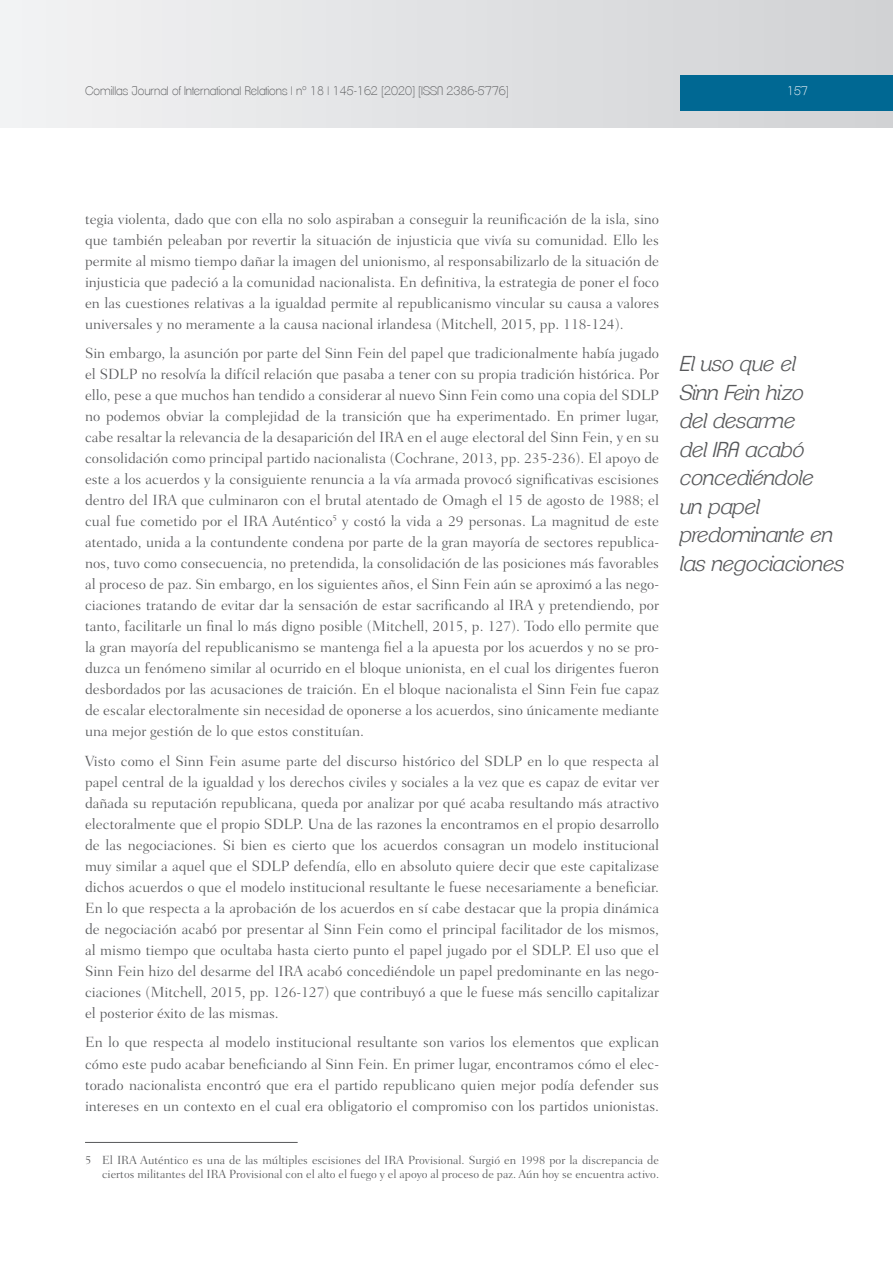
<style>
.page{position:relative;width:893px;height:1263px;background:#fff}
.page>*{position:absolute;margin:0;border:0;box-sizing:border-box;transform-origin:0 0}
._12_Entresacado{font:italic 300 21px/28.5px "Clemente P Daf";color:#57585a}
.t1{font:300 15px/21px "Fairfield LH";color:#57585a;text-align:justify}
._08_Notas_pie_de_pág{font:300 12px/13.5px "Fairfield LH";color:#57585a;text-align:right}
.t2{font:200 12px "Clemente P Dac";color:#57585a}
.t3{font:200 12px "Clemente P Dac";color:#fff}
</style>
<div class="page">
<div style="left:0;top:0;width:893px;height:128px;background:linear-gradient(to right,#f2f3f4,#d0d2d4)"></div>
<div style="left:680px;top:75px;width:213px;height:36px;background:#006893"></div>
<hr style="left:85px;top:1142px;width:213px;height:1px;background:#57585a">
<p class="t2" style="left:85px;top:83px;width:425px">Comillas Journal of International Relations | nº 18 | 145-162 [2020] [ISSN 2386-5776]</p>
<p class="t3" style="left:787px;top:83px;width:22px">157</p>
<p class="t1" style="left:85px;top:208px;width:576px">tegia violenta, dado que con ella no solo aspiraban a conseguir la reunificación de la isla, sino que también peleaban por revertir la situación de injusticia que vivía su comunidad. Ello les permite al mismo tiempo dañar la imagen del unionismo, al responsabilizarlo de la situación de injusticia que padeció a la comunidad nacionalista. En definitiva, la estrategia de poner el foco en las cuestiones relativas a la igualdad permite al republicanismo vincular su causa a valores universales y no meramente a la causa nacional irlandesa (Mitchell, 2015, pp. 118-124).</p>
<p class="t1" style="left:85px;top:343px;width:576px">Sin embargo, la asunción por parte del Sinn Fein del papel que tradicionalmente había jugado el SDLP no resolvía la difícil relación que pasaba a tener con su propia tradición histórica. Por ello, pese a que muchos han tendido a considerar al nuevo Sinn Fein como una copia del SDLP no podemos obviar la complejidad de la transición que ha experimentado. En primer lugar, cabe resaltar la relevancia de la desaparición del IRA en el auge electoral del Sinn Fein, y en su consolidación como principal partido nacionalista (Cochrane, 2013, pp. 235-236). El apoyo de este a los acuerdos y la consiguiente renuncia a la vía armada provocó significativas escisiones dentro del IRA que culminaron con el brutal atentado de Omagh el 15 de agosto de 1988; el cual fue cometido por el IRA Auténtico<sup>5</sup> y costó la vida a 29 personas. La magnitud de este atentado, unida a la contundente condena por parte de la gran mayoría de sectores republica&shy;nos, tuvo como consecuencia, no pretendida, la consolidación de las posiciones más favorables al proceso de paz. Sin embargo, en los siguientes años, el Sinn Fein aún se aproximó a las nego&shy;ciaciones tratando de evitar dar la sensación de estar sacrificando al IRA y pretendiendo, por tanto, facilitarle un final lo más digno posible (Mitchell, 2015, p. 127). Todo ello permite que la gran mayoría del republicanismo se mantenga fiel a la apuesta por los acuerdos y no se pro&shy;duzca un fenómeno similar al ocurrido en el bloque unionista, en el cual los dirigentes fueron desbordados por las acusaciones de traición. En el bloque nacionalista el Sinn Fein fue capaz de escalar electoralmente sin necesidad de oponerse a los acuerdos, sino únicamente mediante una mejor gestión de lo que estos constituían.</p>
<p class="t1" style="left:85px;top:750px;width:576px">Visto como el Sinn Fein asume parte del discurso histórico del SDLP en lo que respecta al papel central de la igualdad y los derechos civiles y sociales a la vez que es capaz de evitar ver dañada su reputación republicana, queda por analizar por qué acaba resultando más atractivo electoralmente que el propio SDLP. Una de las razones la encontramos en el propio desarrollo de las negociaciones. Si bien es cierto que los acuerdos consagran un modelo institucional muy similar a aquel que el SDLP defendía, ello en absoluto quiere decir que este capitalizase dichos acuerdos o que el modelo institucional resultante le fuese necesariamente a beneficiar.<br>En lo que respecta a la aprobación de los acuerdos en sí cabe destacar que la propia dinámica de negociación acabó por presentar al Sinn Fein como el principal facilitador de los mismos, al mismo tiempo que ocultaba hasta cierto punto el papel jugado por el SDLP. El uso que el Sinn Fein hizo del desarme del IRA acabó concediéndole un papel predominante en las nego&shy;ciaciones (Mitchell, 2015, pp. 126-127) que contribuyó a que le fuese más sencillo capitalizar el posterior éxito de las mismas.</p>
<p class="t1" style="left:85px;top:1032px;width:576px">En lo que respecta al modelo institucional resultante son varios los elementos que explican cómo este pudo acabar beneficiando al Sinn Fein. En primer lugar, encontramos cómo el elec&shy;torado nacionalista encontró que era el partido republicano quien mejor podía defender sus intereses en un contexto en el cual era obligatorio el compromiso con los partidos unionistas.</p>
<p class="_08_Notas_pie_de_pág" style="left:85px;top:1154px;width:576px">5 El IRA Auténtico es una de las múltiples escisiones del IRA Provisional. Surgió en 1998 por la discrepancia de ciertos militantes del IRA Provisional con el alto el fuego y el apoyo al proceso de paz. Aún hoy se encuentra activo.</p>
<p class="_12_Entresacado" style="left:680px;top:350px;width:166px">El uso que el<br>Sinn Fein hizo<br>del desarme<br>del IRA acabó concediéndole<br>un papel predominante en las negociaciones</p>
</div>
